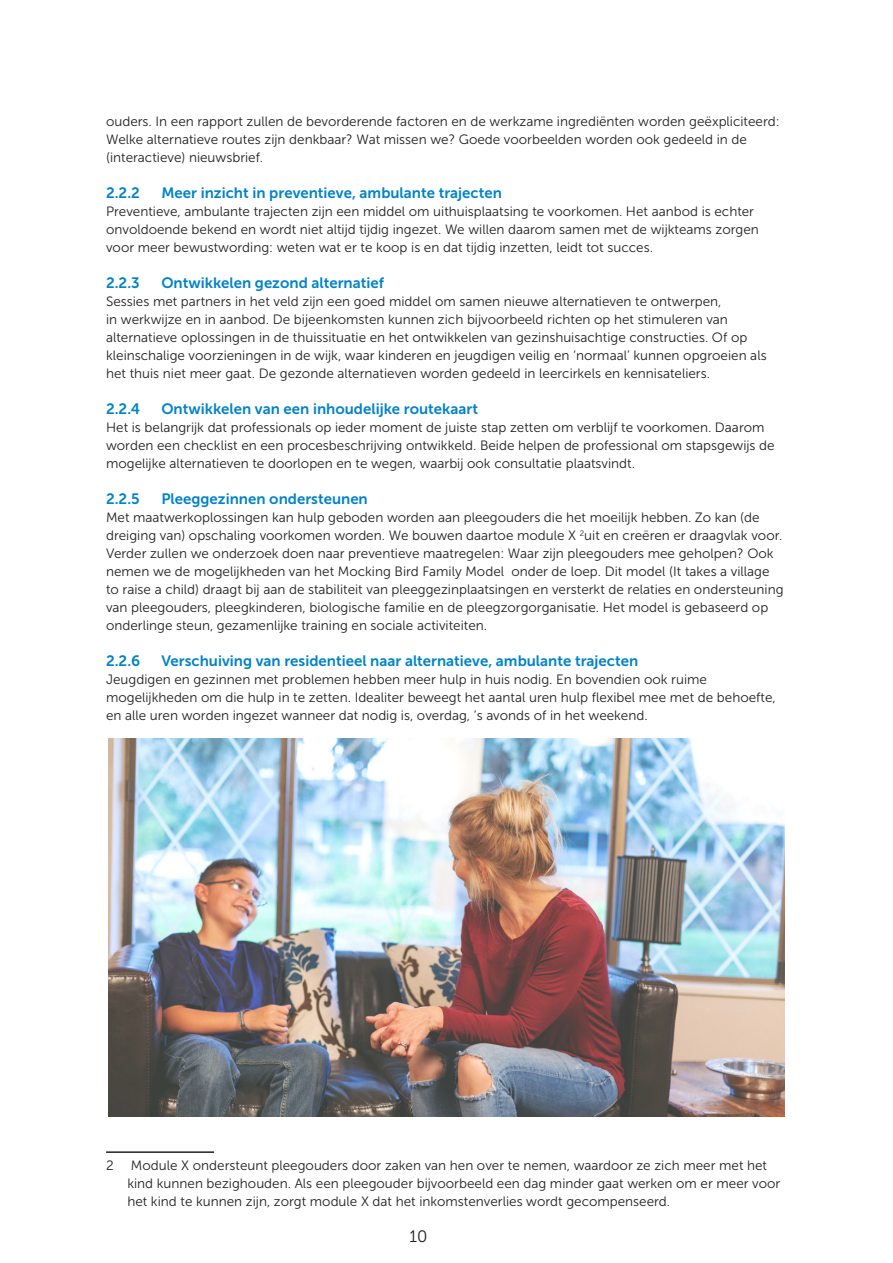
<style>
.page{position:relative;width:893px;height:1263px;background:#fff}
.page>*{position:absolute;margin:0;border:0;box-sizing:border-box;transform-origin:0 0}
.t1{font:16.5px "Museo Sans 300";color:#231f20}
.H6_0_0_0{font:15px "Museo Sans 700";color:#0083ca}
.Alinea{font:13.5px/18px "Museo Sans 300";color:#231f20}
.voenoot{font:13.5px/18px "Museo Sans 300";color:#231f20}
</style>
<div class="page">
<hr style="left:106px;top:1151px;width:108px;height:2px;background:#231f20">
<img style="left:108px;top:738px;width:677px;height:378px">
<p class="Alinea" style="left:106px;top:112px;width:675px">ouders. In een rapport zullen de bevorderende factoren en de werkzame ingrediënten worden geëxpliciteerd:<br>Welke alternatieve routes zijn denkbaar? Wat missen we? Goede voorbeelden worden ook gedeeld in de (interactieve) nieuwsbrief.</p>
<p class="H6_0_0_0" style="left:106px;top:184px;width:35px">2.2.2</p>
<p class="H6_0_0_0" style="left:161px;top:184px;width:342px">Meer inzicht in preventieve, ambulante trajecten</p>
<p class="Alinea" style="left:106px;top:202px;width:654px">Preventieve, ambulante trajecten zijn een middel om uithuisplaatsing te voorkomen. Het aanbod is echter onvoldoende bekend en wordt niet altijd tijdig ingezet. We willen daarom samen met de wijkteams zorgen voor meer bewustwording: weten wat er te koop is en dat tijdig inzetten, leidt tot succes.</p>
<p class="H6_0_0_0" style="left:106px;top:274px;width:35px">2.2.3</p>
<p class="H6_0_0_0" style="left:161px;top:274px;width:224px">Ontwikkelen gezond alternatief</p>
<p class="Alinea" style="left:106px;top:292px;width:662px">Sessies met partners in het veld zijn een goed middel om samen nieuwe alternatieven te ontwerpen,<br>in werkwijze en in aanbod. De bijeenkomsten kunnen zich bijvoorbeeld richten op het stimuleren van alternatieve oplossingen in de thuissituatie en het ontwikkelen van gezinshuisachtige constructies. Of op kleinschalige voorzieningen in de wijk, waar kinderen en jeugdigen veilig en ‘normaal’ kunnen opgroeien als het thuis niet meer gaat. De gezonde alternatieven worden gedeeld in leercirkels en kennisateliers.</p>
<p class="H6_0_0_0" style="left:106px;top:400px;width:35px">2.2.4</p>
<p class="H6_0_0_0" style="left:161px;top:400px;width:318px">Ontwikkelen van een inhoudelijke routekaart</p>
<p class="Alinea" style="left:106px;top:418px;width:670px">Het is belangrijk dat professionals op ieder moment de juiste stap zetten om verblijf te voorkomen. Daarom worden een checklist en een procesbeschrijving ontwikkeld. Beide helpen de professional om stapsgewijs de mogelijke alternatieven te doorlopen en te wegen, waarbij ook consultatie plaatsvindt.</p>
<p class="H6_0_0_0" style="left:106px;top:490px;width:35px">2.2.5</p>
<p class="H6_0_0_0" style="left:161px;top:490px;width:208px">Pleeggezinnen ondersteunen</p>
<p class="Alinea" style="left:106px;top:508px;width:679px">Met maatwerkoplossingen kan hulp geboden worden aan pleegouders die het moeilijk hebben. Zo kan (de dreiging van) opschaling voorkomen worden. We bouwen daartoe module X <sup>2</sup>uit en creëren er draagvlak voor.<br>Verder zullen we onderzoek doen naar preventieve maatregelen: Waar zijn pleegouders mee geholpen? Ook nemen we de mogelijkheden van het Mocking Bird Family Model onder de loep. Dit model (It takes a village to raise a child) draagt bij aan de stabiliteit van pleeggezinplaatsingen en versterkt de relaties en ondersteuning van pleegouders, pleegkinderen, biologische familie en de pleegzorgorganisatie. Het model is gebaseerd op onderlinge steun, gezamenlijke training en sociale activiteiten.</p>
<p class="H6_0_0_0" style="left:106px;top:652px;width:35px">2.2.6</p>
<p class="H6_0_0_0" style="left:161px;top:652px;width:478px">Verschuiving van residentieel naar alternatieve, ambulante trajecten</p>
<p class="Alinea" style="left:106px;top:670px;width:671px">Jeugdigen en gezinnen met problemen hebben meer hulp in huis nodig. En bovendien ook ruime mogelijkheden om die hulp in te zetten. Idealiter beweegt het aantal uren hulp flexibel mee met de behoefte, en alle uren worden ingezet wanneer dat nodig is, overdag, ’s avonds of in het weekend.</p>
<p class="voenoot" style="left:106px;top:1156px;width:9px">2</p>
<p class="voenoot" style="left:127px;top:1156px;width:654px">Module X ondersteunt pleegouders door zaken van hen over te nemen, waardoor ze zich meer met het kind kunnen bezighouden. Als een pleegouder bijvoorbeeld een dag minder gaat werken om er meer voor het kind te kunnen zijn, zorgt module X dat het inkomstenverlies wordt gecompenseerd.</p>
<p class="t1" style="left:409px;top:1227px;width:20px">10</p>
</div>
